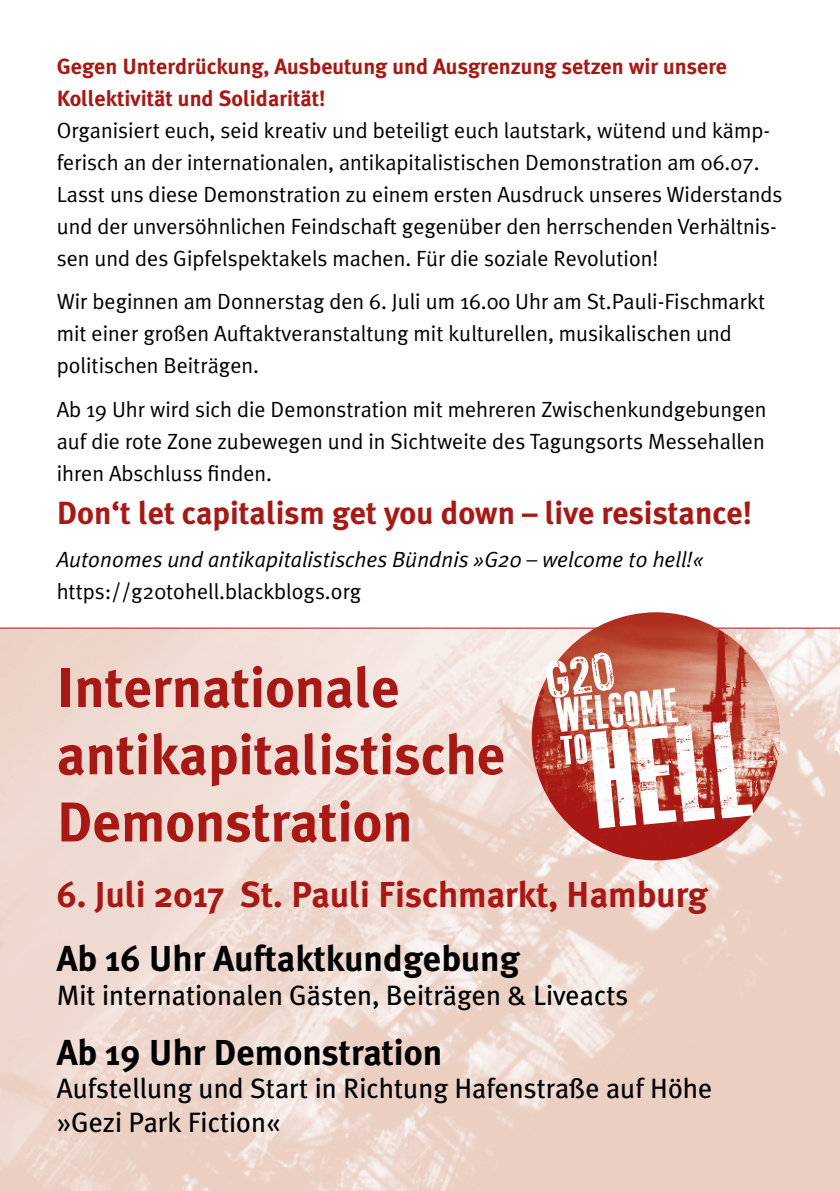
<style>
.page{position:relative;width:840px;height:1191px;background:#fff}
.page>*{position:absolute;margin:0;border:0;box-sizing:border-box;transform-origin:0 0}
.t1{font:700 56px/67.2px "Meta Plus";color:#a81815}
.t2{font:700 36px "Meta Plus";color:#000}
.t3{font:700 36px "Meta Plus";color:#a81815}
.t4{font:700 32px "Meta Plus";color:#a81815}
.t5{font:28px/33.6px "Meta Plus";color:#000}
.t6{font:22px/32px "Meta Plus Normal";color:#000}
.t7{font:700 22px/32px "Meta Plus";color:#a81815}
.t8{font:italic 22px "Meta Plus Normal";color:#000}
</style>
<div class="page">
<svg style="left:0;top:627px;width:839px;height:564px;background:#eed8cf"></svg>
<img style="left:531px;top:612px;width:248px;height:248px;border-radius:124px">
<svg style="left:545px;top:652px;width:207px;height:176px"></svg>
<p class="t7" style="left:57px;top:50px;width:671px">Gegen Unterdrückung, Ausbeutung und Ausgrenzung setzen wir unsere<br>Kollektivität und Solidarität!</p>
<p class="t6" style="left:57px;top:114px;width:726px">Organisiert euch, seid kreativ und beteiligt euch lautstark, wütend und kämp&shy;ferisch an der internationalen, antikapitalistischen Demonstration am 06.07.<br>Lasst uns diese Demonstration zu einem ersten Ausdruck unseres Widerstands und der unversöhnlichen Feindschaft gegenüber den herrschenden Verhältnis&shy;sen und des Gipfelspektakels machen. Für die soziale Revolution!</p>
<p class="t6" style="left:57px;top:285px;width:709px">Wir beginnen am Donnerstag den 6. Juli um 16.00 Uhr am St.Pauli-Fischmarkt mit einer großen Auftaktveranstaltung mit kulturellen, musikalischen und politischen Beiträgen.</p>
<p class="t6" style="left:57px;top:393px;width:710px;text-align:justify">Ab 19 Uhr wird sich die Demonstration mit mehreren Zwischenkundgebungen auf die rote Zone zubewegen und in Sichtweite des Tagungsorts Messehallen ihren Abschluss finden.</p>
<h3 class="t4" style="left:57px;top:494px;width:696px">Don‘t let capitalism get you down – live resistance!</h3>
<p class="t8" style="left:57px;top:547px;width:647px">Autonomes und antikapitalistisches Bündnis »G20 – welcome to hell!«</p>
<p class="t6" style="left:57px;top:575px;width:306px">https://g20tohell.blackblogs.org</p>
<h1 class="t1" style="left:57px;top:654px;width:450px">Internationale antikapitalistische<br>Demonstration</h1>
<h2 class="t3" style="left:57px;top:873px;width:652px">6. Juli 2017 St. Pauli Fischmarkt, Hamburg</h2>
<h2 class="t2" style="left:57px;top:937px;width:464px">Ab 16 Uhr Auftaktkundgebung</h2>
<p class="t5" style="left:57px;top:977px;width:572px">Mit internationalen Gästen, Beiträgen &amp; Liveacts</p>
<h2 class="t2" style="left:57px;top:1031px;width:387px">Ab 19 Uhr Demonstration</h2>
<p class="t5" style="left:57px;top:1071px;width:656px">Aufstellung und Start in Richtung Hafenstraße auf Höhe »Gezi Park Fiction«</p>
</div>
